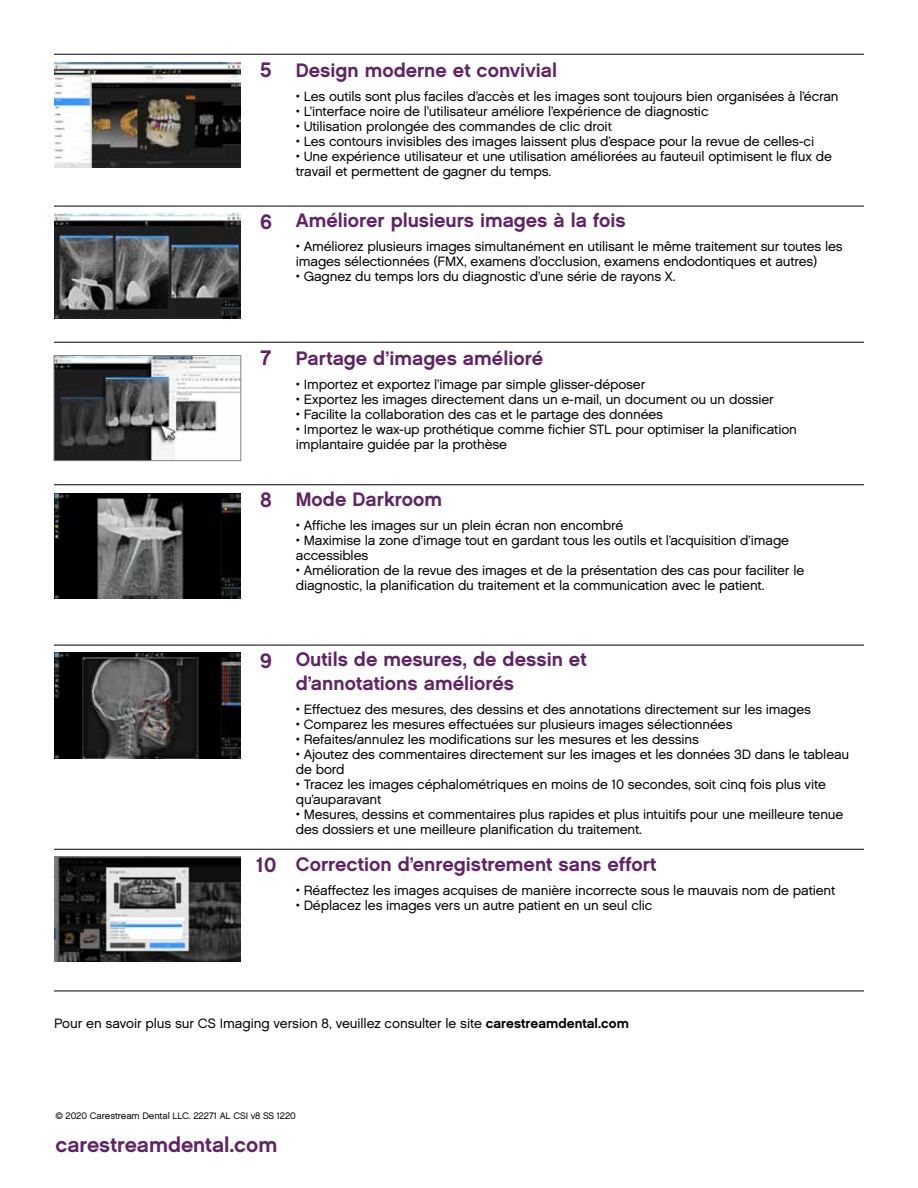
<style>
.page{position:relative;width:918px;height:1188px;background:#fff}
.page>*{position:absolute;margin:0;border:0;box-sizing:border-box;transform-origin:0 0}
.t1{font:21px "Chalet New York Nineteen Sixty";letter-spacing:-.005em;color:#602466}
.t2{font:19.5px/23.4px "Chalet New York Nineteen Sixty";color:#602466}
.t3{font:13.5px/15px "Chalet London Nineteen Sixty";letter-spacing:-.01em;color:#000101}
.t4{font:13.5px/15px "Chalet London Nineteen Sixty";letter-spacing:-.01em;color:#000}
.t5{font:9.45px "Chalet London Nineteen Sixty";letter-spacing:-.01em;color:#000101}
.s1{font-size:21px}
.s2{color:#000}
.s3{color:#000101}
.s4{font-family:"Chalet New York Nineteen Sixty"}
</style>
<div class="page">
<hr style="left:54px;top:54px;width:189px;height:1px;background:#000101">
<hr style="left:243px;top:54px;width:46px;height:1px;background:#000101">
<hr style="left:289px;top:54px;width:575px;height:1px;background:#000101">
<hr style="left:54px;top:206px;width:189px;height:1px;background:#000101">
<hr style="left:243px;top:206px;width:46px;height:1px;background:#000101">
<hr style="left:289px;top:206px;width:575px;height:1px;background:#000101">
<hr style="left:54px;top:342px;width:189px;height:1px;background:#000101">
<hr style="left:243px;top:342px;width:46px;height:1px;background:#000101">
<hr style="left:289px;top:342px;width:575px;height:1px;background:#000101">
<hr style="left:54px;top:484px;width:189px;height:1px;background:#000101">
<hr style="left:243px;top:484px;width:46px;height:1px;background:#000101">
<hr style="left:289px;top:484px;width:575px;height:1px;background:#000101">
<hr style="left:54px;top:645px;width:189px;height:1px;background:#000101">
<hr style="left:243px;top:645px;width:46px;height:1px;background:#000101">
<hr style="left:289px;top:645px;width:575px;height:1px;background:#000101">
<hr style="left:54px;top:849px;width:189px;height:1px;background:#000101">
<hr style="left:243px;top:849px;width:46px;height:1px;background:#000101">
<hr style="left:289px;top:849px;width:575px;height:1px;background:#000101">
<hr style="left:54px;top:991px;width:189px;height:1px;background:#000101">
<hr style="left:243px;top:991px;width:46px;height:1px;background:#000101">
<hr style="left:289px;top:991px;width:575px;height:1px;background:#000101">
<img style="left:54px;top:63px;width:187px;height:105px">
<img style="left:54px;top:213px;width:187px;height:105px">
<img style="left:56px;top:357px;width:183px;height:102px">
<div style="left:54px;top:355px;width:187px;height:106px;border:1px solid #808285"></div>
<img style="left:54px;top:653px;width:187px;height:105px">
<img style="left:54px;top:493px;width:187px;height:106px">
<img style="left:54px;top:857px;width:187px;height:105px">
<h2 class="t2" style="left:260px;top:58px;width:298px"><span class="s1">5</span> Design moderne et convivial</h2>
<p class="t4" style="left:296px;top:88px;width:544px">• Les outils sont plus faciles d’accès et les images sont toujours bien organisées à l’écran</p>
<p class="t4" style="left:296px;top:103px;width:414px">• L’interface noire de l’utilisateur améliore l’expérience de diagnostic</p>
<p class="t4" style="left:296px;top:118px;width:318px">• Utilisation prolongée des commandes de clic droit</p>
<p class="t4" style="left:296px;top:133px;width:520px">• Les contours invisibles des images laissent plus d’espace pour la revue de celles-ci</p>
<p class="t3" style="left:296px;top:148px;width:538px"><span class="s2">•</span> Une expérience utilisateur et une utilisation améliorées au fauteuil optimisent le flux de travail et permettent de gagner du temps.</p>
<h2 class="t2" style="left:260px;top:209px;width:367px"><span class="s1">6</span> Améliorer plusieurs images à la fois</h2>
<p class="t3" style="left:296px;top:239px;width:548px">• Améliorez plusieurs images simultanément en utilisant le même traitement sur toutes les images sélectionnées (FMX, examens d’occlusion, examens endodontiques et autres)</p>
<p class="t3" style="left:296px;top:269px;width:381px">• Gagnez du temps lors du diagnostic d’une série de rayons X.</p>
<h2 class="t2" style="left:261px;top:346px;width:284px"><span class="s1">7</span> Partage d’images amélioré</h2>
<p class="t3" style="left:296px;top:376px;width:351px">• Importez et exportez l’image par simple glisser-déposer</p>
<p class="t3" style="left:296px;top:391px;width:480px">• Exportez les images directement dans un e-mail, un document ou un dossier</p>
<p class="t3" style="left:296px;top:406px;width:369px">• Facilite la collaboration des cas et le partage des données</p>
<p class="t4" style="left:296px;top:421px;width:503px"><span class="s3">•</span> Importez le wax-up prothétique comme fichier STL pour optimiser la planification implantaire guidée par la prothèse</p>
<h2 class="t2" style="left:260px;top:487px;width:183px"><span class="s1">8</span> Mode Darkroom</h2>
<p class="t3" style="left:296px;top:518px;width:329px">• Affiche les images sur un plein écran non encombré</p>
<p class="t3" style="left:296px;top:533px;width:495px">• Maximise la zone d’image tout en gardant tous les outils et l’acquisition d’image accessibles</p>
<p class="t3" style="left:296px;top:563px;width:510px">• Amélioration de la revue des images et de la présentation des cas pour faciliter le diagnostic, la planification du traitement et la communication avec le patient.</p>
<h2 class="t2" style="left:296px;top:648px;width:292px;text-indent:-36px"><span class="s1">9</span> Outils de mesures, de dessin et d’annotations améliorés</h2>
<p class="t3" style="left:296px;top:702px;width:517px">• Effectuez des mesures, des dessins et des annotations directement sur les images</p>
<p class="t3" style="left:296px;top:717px;width:438px">• Comparez les mesures effectuées sur plusieurs images sélectionnées</p>
<p class="t3" style="left:296px;top:732px;width:404px">• Refaites/annulez les modifications sur les mesures et les dessins</p>
<p class="t3" style="left:296px;top:747px;width:555px">• Ajoutez des commentaires directement sur les images et les données 3D dans le tableau de bord</p>
<p class="t3" style="left:296px;top:777px;width:532px">• Tracez les images céphalométriques en moins de 10 secondes, soit cinq fois plus vite qu’auparavant</p>
<p class="t3" style="left:296px;top:807px;width:549px">• Mesures, dessins et commentaires plus rapides et plus intuitifs pour une meilleure tenue des dossiers et une meilleure planification du traitement.</p>
<h2 class="t2" style="left:256px;top:852px;width:402px"><span class="s1">10</span> Correction d’enregistrement sans effort</h2>
<p class="t3" style="left:296px;top:882px;width:541px">• Réaffectez les images acquises de manière incorrecte sous le mauvais nom de patient</p>
<p class="t3" style="left:296px;top:897px;width:358px">• Déplacez les images vers un autre patient en un seul clic</p>
<p class="t4" style="left:54px;top:1015px;width:576px">Pour en savoir plus sur CS Imaging version 8, veuillez consulter le site <span class="s4">carestreamdental.com</span></p>
<p class="t5" style="left:55px;top:1110px;width:242px">© 2020 Carestream Dental LLC. 22271 AL CSI v8 SS 1220</p>
<h1 class="t1" style="left:55px;top:1131px;width:223px">carestreamdental.com</h1>
</div>
